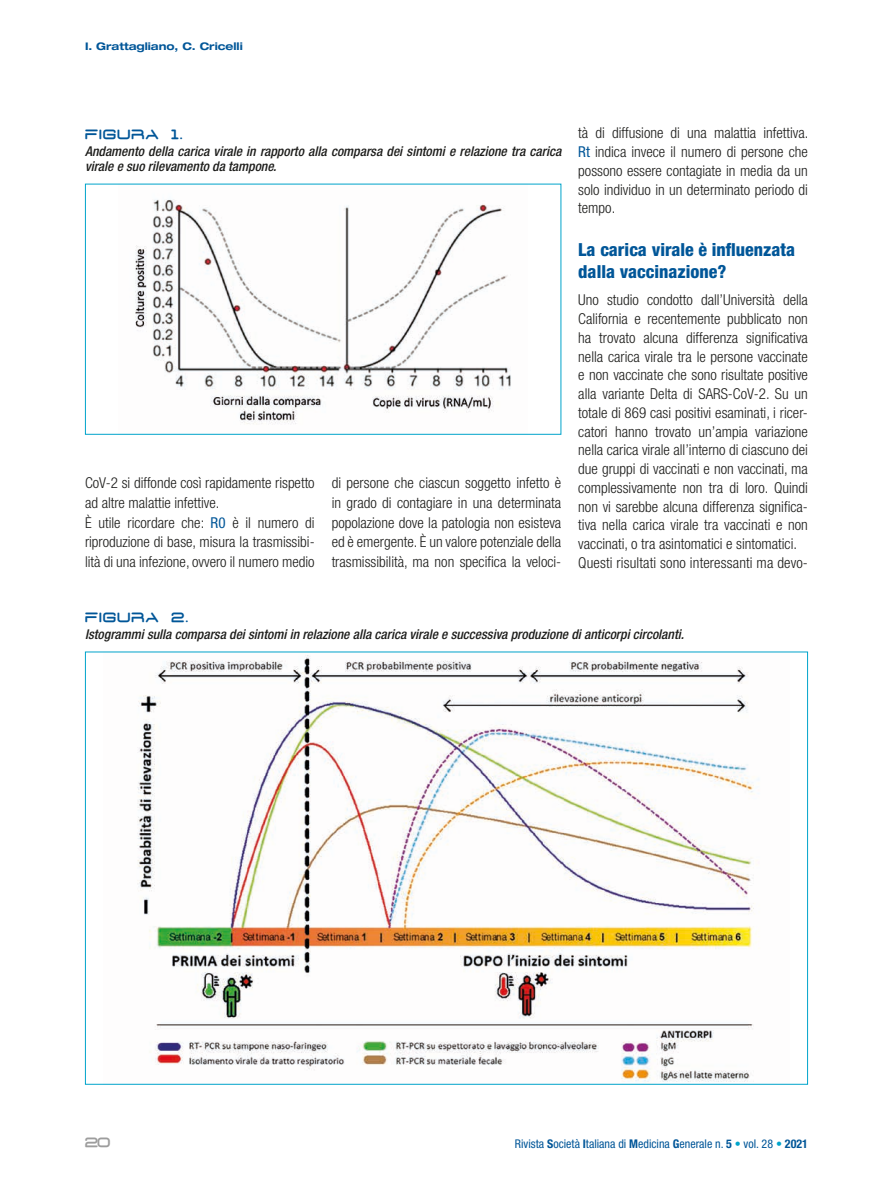
<style>
.page{position:relative;width:893px;height:1191px;background:#fff}
.page>*{position:absolute;margin:0;border:0;box-sizing:border-box;transform-origin:0 0}
.t1{font:800 condensed 18px/21.8px "Helvetica Neue LT Std";color:#005698}
.t2{font:300 condensed 15px/18.8px "Helvetica Neue LT Std";color:#1d1d1b}
.t3{font:italic 500 condensed 13.5px/15px "Helvetica Neue LT Std";color:#1d1d1b}
.t4{font:13.5px "D3 Euronism Bold";letter-spacing:.11em;color:#005698}
.t5{font:13.5px "D3 Euronism Bold";color:#9d9d9d}
.t6{font:condensed 12px "Helvetica Neue LT Std";color:#005698}
.t7{font:700 expanded 10.5px "Helvetica Neue LT Std";color:#005698}
.s1{font-weight:400;color:#005698}
.s2{font-weight:700}
.s3{color:#00a4cb}
</style>
<div class="page">
<img style="left:135px;top:199px;width:376px;height:226px">
<div style="left:85px;top:184px;width:476px;height:251px;border:1px solid #00a4cb"></div>
<img style="left:137px;top:655px;width:622px;height:427px">
<p class="t7" style="left:85px;top:40px;width:159px">I. Grattagliano, C. Cricelli</p>
<p class="t4" style="left:85px;top:129px;width:99px">FIGURA 1.</p>
<p class="t3" style="left:85px;top:144px;width:478px">Andamento della carica virale in rapporto alla comparsa dei sintomi e relazione tra carica virale e suo rilevamento da tampone.</p>
<p class="t2" style="left:85px;top:472px;width:231px;line-height:19.8px">CoV-2 si diffonde così rapidamente rispetto ad altre malattie infettive.<br>È utile ricordare che: <span class="s1">R0</span> è il numero di riproduzione di base, misura la trasmissibi&shy;lità di una infezione, ovvero il numero medio</p>
<p class="t2" style="left:332px;top:472px;width:231px;line-height:19.8px;text-align:justify">di persone che ciascun soggetto infetto è in grado di contagiare in una determinata popolazione dove la patologia non esisteva ed è emergente. È un valore potenziale della trasmissibilità, ma non specifica la veloci-</p>
<p class="t2" style="left:578px;top:124px;width:232px;text-align:justify">tà di diffusione di una malattia infettiva.<br><span class="s1">Rt</span> indica invece il numero di persone che possono essere contagiate in media da un solo individuo in un determinato periodo di tempo.</p>
<p class="t1" style="left:578px;top:239px;width:218px">La carica virale è influenzata dalla vaccinazione?</p>
<p class="t2" style="left:578px;top:290px;width:231px">Uno studio condotto dall’Università della California e recentemente pubblicato non ha trovato alcuna differenza significativa nella carica virale tra le persone vaccinate e non vaccinate che sono risultate positive alla variante Delta di SARS-CoV-2. Su un totale di 869 casi positivi esaminati, i ricer&shy;catori hanno trovato un’ampia variazione nella carica virale all’interno di ciascuno dei due gruppi di vaccinati e non vaccinati, ma complessivamente non tra di loro. Quindi non vi sarebbe alcuna differenza significa&shy;tiva nella carica virale tra vaccinati e non vaccinati, o tra asintomatici e sintomatici.<br>Questi risultati sono interessanti ma devo-</p>
<p class="t4" style="left:85px;top:612px;width:105px">FIGURA 2.</p>
<p class="t3" style="left:85px;top:627px;width:600px">Istogrammi sulla comparsa dei sintomi in relazione alla carica virale e successiva produzione di anticorpi circolanti.</p>
<p class="t5" style="left:85px;top:1137px;width:27px">20</p>
<p class="t6" style="left:515px;top:1137px;width:294px">Rivista <span class="s2">S</span>ocietà <span class="s2">I</span>taliana di <span class="s2">M</span>edicina <span class="s2">G</span>enerale n. <span class="s2">5</span> <span class="s3">•</span> vol. 28 <span class="s3">•</span> <span class="s2">2021</span></p>
</div>
